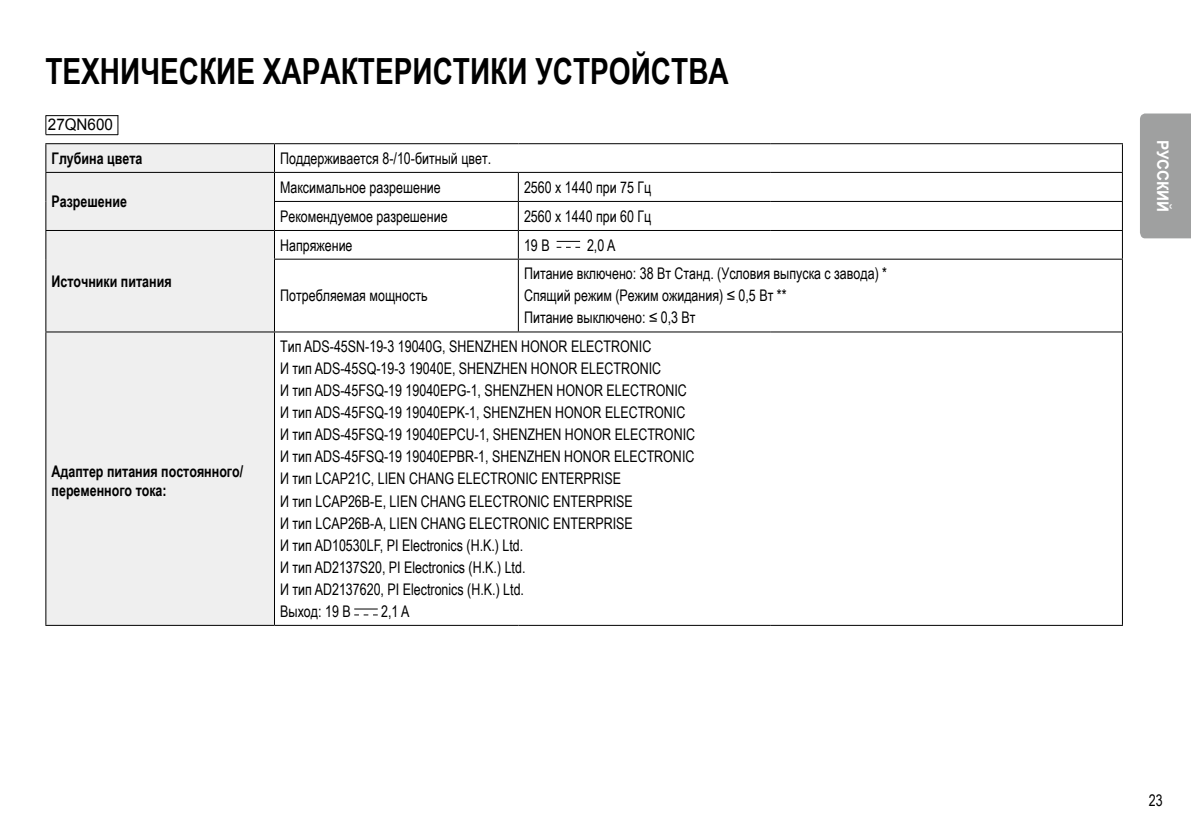
<style>
.page{position:relative;width:1191px;height:840px;background:#fff}
.page>*{position:absolute;margin:0;border:0;box-sizing:border-box;transform-origin:0 0}
.t1{font:700 36px "Arial Narrow";color:#000;scale:.95 1}
.t2{font:16px/22px "Arial Narrow";color:#000;scale:.95 1}
.t3{font:700 16px/19.2px "Arial Narrow";color:#000;scale:.95 1}
.t4{font:700 16px "Arial";color:#fff;scale:.95 1}
.t5{font:16px "Arial";color:#000;scale:.95 1}
</style>
<div class="page">
<div style="left:1140px;top:113px;width:51px;height:125px;background:#9fa0a0"></div>
<hr style="left:46px;top:115px;width:72px;height:1px;background:#000">
<hr style="left:46px;top:134px;width:72px;height:1px;background:#000">
<svg style="left:45px;top:115px;width:1px;height:19px"></svg>
<svg style="left:117px;top:115px;width:1px;height:20px"></svg>
<div style="left:46px;top:144px;width:228px;height:480px;background:#efefef"></div>
<hr style="left:1122px;top:259px;width:1px;height:72px;background:#000">
<hr style="left:1122px;top:332px;width:1px;height:292px;background:#000">
<hr style="left:518px;top:201px;width:252px;height:1px;background:#000">
<hr style="left:770px;top:201px;width:353px;height:1px;background:#000">
<hr style="left:45px;top:230px;width:229px;height:1px;background:#000">
<hr style="left:45px;top:259px;width:1px;height:72px;background:#000">
<hr style="left:45px;top:332px;width:1px;height:292px;background:#000">
<hr style="left:274px;top:230px;width:244px;height:1px;background:#000">
<hr style="left:518px;top:230px;width:252px;height:1px;background:#000">
<hr style="left:770px;top:230px;width:353px;height:1px;background:#000">
<hr style="left:274px;top:258px;width:244px;height:1px;background:#000">
<hr style="left:274px;top:259px;width:1px;height:72px;background:#000">
<hr style="left:518px;top:258px;width:252px;height:1px;background:#000">
<hr style="left:518px;top:259px;width:1px;height:72px;background:#000">
<hr style="left:770px;top:258px;width:353px;height:1px;background:#000">
<hr style="left:274px;top:332px;width:1px;height:292px;background:#000">
<hr style="left:45px;top:331px;width:229px;height:1px;background:#000">
<hr style="left:45px;top:624px;width:229px;height:1px;background:#000">
<hr style="left:274px;top:331px;width:244px;height:1px;background:#000">
<hr style="left:274px;top:624px;width:244px;height:1px;background:#000">
<hr style="left:518px;top:624px;width:252px;height:1px;background:#000">
<hr style="left:770px;top:624px;width:353px;height:1px;background:#000">
<hr style="left:518px;top:331px;width:252px;height:1px;background:#000">
<hr style="left:770px;top:331px;width:353px;height:1px;background:#000">
<hr style="left:274px;top:201px;width:244px;height:1px;background:#000">
<svg style="left:518px;top:173px;width:1px;height:85px"></svg>
<hr style="left:45px;top:143px;width:229px;height:1px;background:#000">
<svg style="left:45px;top:144px;width:1px;height:115px"></svg>
<hr style="left:274px;top:143px;width:244px;height:1px;background:#000">
<svg style="left:274px;top:144px;width:1px;height:114px"></svg>
<hr style="left:518px;top:143px;width:252px;height:1px;background:#000">
<hr style="left:770px;top:143px;width:353px;height:1px;background:#000">
<svg style="left:1122px;top:144px;width:1px;height:114px"></svg>
<hr style="left:45px;top:172px;width:229px;height:1px;background:#000">
<hr style="left:274px;top:172px;width:244px;height:1px;background:#000">
<hr style="left:518px;top:172px;width:252px;height:1px;background:#000">
<hr style="left:770px;top:172px;width:353px;height:1px;background:#000">
<svg style="left:556px;top:241px;width:24px;height:7px"></svg>
<svg style="left:354px;top:608px;width:24px;height:7px"></svg>
<h1 class="t1" style="left:45px;top:44px;width:721px">ТЕХНИЧЕСКИЕ ХАРАКТЕРИСТИКИ УСТРОЙСТВА</h1>
<p class="t5" style="left:48px;top:114px;width:70px">27QN600</p>
<p class="t3" style="left:52px;top:148px;width:97px">Глубина цвета</p>
<p class="t2" style="left:280px;top:146px;width:224px">Поддерживается 8-/10-битный цвет.</p>
<p class="t3" style="left:52px;top:191px;width:81px">Разрешение</p>
<p class="t2" style="left:280px;top:175px;width:171px">Максимальное разрешение</p>
<p class="t2" style="left:524px;top:175px;width:136px">2560 x 1440 при 75 Гц</p>
<p class="t2" style="left:280px;top:204px;width:178px">Рекомендуемое разрешение</p>
<p class="t2" style="left:524px;top:204px;width:136px">2560 x 1440 при 60 Гц</p>
<p class="t3" style="left:52px;top:271px;width:128px">Источники питания</p>
<p class="t3" style="left:52px;top:460px;width:203px">Адаптер питания постоянного/ переменного тока:</p>
<p class="t2" style="left:280px;top:233px;width:78px">Напряжение</p>
<p class="t2" style="left:524px;top:233px;width:28px">19 B</p>
<p class="t2" style="left:587px;top:233px;width:31px">2,0 A</p>
<p class="t2" style="left:280px;top:284px;width:157px">Потребляемая мощность</p>
<p class="t2" style="left:524px;top:262px;width:384px">Питание включено: 38 Вт Cтанд. (Условия выпуска с завода) *<br>Спящий режим (Режим ожидания) ≤ 0,5 Вт **<br>Питание выключено: ≤ 0,3 Вт</p>
<p class="t2" style="left:280px;top:335px;width:438px">Тип ADS-45SN-19-3 19040G, SHENZHEN HONOR ELECTRONIC<br>И тип ADS-45SQ-19-3 19040E, SHENZHEN HONOR ELECTRONIC<br>И тип ADS-45FSQ-19 19040EPG-1, SHENZHEN HONOR ELECTRONIC И тип ADS-45FSQ-19 19040EPK-1, SHENZHEN HONOR ELECTRONIC И тип ADS-45FSQ-19 19040EPCU-1, SHENZHEN HONOR ELECTRONIC И тип ADS-45FSQ-19 19040EPBR-1, SHENZHEN HONOR ELECTRONIC И тип LCAP21C, LIEN CHANG ELECTRONIC ENTERPRISE<br>И тип LCAP26B-E, LIEN CHANG ELECTRONIC ENTERPRISE<br>И тип LCAP26B-A, LIEN CHANG ELECTRONIC ENTERPRISE<br>И тип AD10530LF, PI Electronics (H.K.) Ltd.<br>И тип AD2137S20, PI Electronics (H.K.) Ltd.<br>И тип AD2137620, PI Electronics (H.K.) Ltd.<br>Выход: 19 B</p>
<p class="t2" style="left:381px;top:599px;width:31px">2,1 A</p>
<p class="t4" style="left:1173px;top:140px;width:78px;rotate:90deg">РУССКИЙ</p>
<p class="t2" style="left:1148px;top:788px;width:16px">23</p>
</div>
